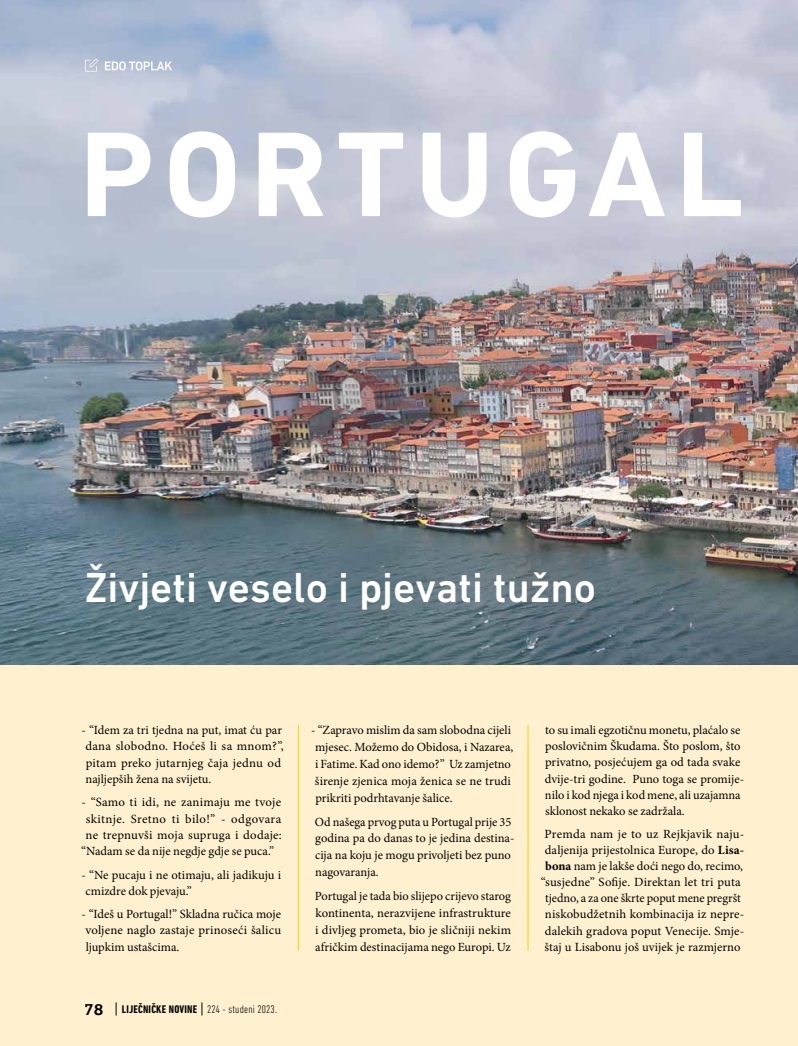
<style>
.page{position:relative;width:798px;height:1046px;background:#fff}
.page>*{position:absolute;margin:0;border:0;box-sizing:border-box;transform-origin:0 0}
.t1{font:700 122.62px "DIN Next LT Pro";letter-spacing:.08em;color:#fff}
.t2{font:500 42.5px "DIN Next LT Pro";color:#fff}
.t3{font:12.5px/16.1px "Minion Pro";color:#000}
.t4{font:12.5px "Minion Pro";letter-spacing:.02em;color:#000}
.t5{font:12.5px "Minion Pro";letter-spacing:.03em;color:#000}
.t6{font:700 condensed 11.25px "DIN Next LT Pro";letter-spacing:.02em;color:#000}
.s1{font-family:"PF Agora Slab Pro";font-stretch:normal;font-size:16.25px}
.s2{font-weight:300}
.s3{font-weight:700}
</style>
<div class="page">
<div style="left:0;top:620px;width:797px;height:425px;background:#fff1d0"></div>
<svg style="left:116px;top:1002px;width:1px;height:13px"></svg>
<svg style="left:201px;top:1002px;width:1px;height:13px"></svg>
<img style="left:0;top:0;width:797px;height:664px">
<hr style="left:527px;top:725px;width:1px;height:225px;background:#ffcb05">
<hr style="left:298px;top:725px;width:1px;height:225px;background:#ffcb05">
<svg style="left:85px;top:58px;width:13px;height:14px"></svg>
<svg style="left:105px;top:61px;width:67px;height:9px"></svg>
<h1 class="t1" style="left:80px;top:103px;width:665px">PORTUGAL</h1>
<h2 class="t2" style="left:85px;top:563px;width:512px">Živjeti veselo i pjevati tužno</h2>
<p class="t3" style="left:85px;top:722px;width:200px;text-indent:-4px">- “Idem za tri tjedna na put, imat ću par dana slobodno. Hoćeš li sa mnom?”, pitam preko jutarnjeg čaja jednu od najljepših žena na svijetu.</p>
<p class="t4" style="left:81px;top:793px;width:201px">- “Samo ti idi, ne zanimaju me tvoje</p>
<p class="t5" style="left:86px;top:810px;width:197px">skitnje. Sretno ti bilo!” - odgovara</p>
<p class="t4" style="left:85px;top:826px;width:198px">ne trepnuvši moja supruga i dodaje:</p>
<p class="t3" style="left:81px;top:843px;width:194px">“Nadam se da nije negdje gdje se puca.”</p>
<p class="t3" style="left:85px;top:866px;width:197px;text-indent:-4px">- “Ne pucaju i ne otimaju, ali jadikuju i cmizdre dok pjevaju.”</p>
<p class="t3" style="left:85px;top:905px;width:197px;text-align:justify;text-indent:-4px">- “Ideš u Portugal!” Skladna ručica moje voljene naglo zastaje prinoseći šalicu ljupkim ustašcima.</p>
<p class="t6" style="left:84px;top:1002px;width:194px"><span class="s1">78</span> LIJEČNIČKE NOVINE <span class="s2">224 - studeni 2023.</span></p>
<p class="t3" style="left:311px;top:721px;width:203px;line-height:16.9px">- “Zapravo mislim da sam slobodna cijeli mjesec. Možemo do Obidosa, i Nazarea, i Fatime. Kad ono idemo?” Uz zamjetno širenje zjenica moja ženica se ne trudi prikriti podrhtavanje šalice.</p>
<p class="t3" style="left:315px;top:813px;width:201px;line-height:16.9px">Od našega prvog puta u Portugal prije 35 godina pa do danas to je jedina destina&shy;cija na koju je mogu privoljeti bez puno nagovaranja.</p>
<p class="t3" style="left:315px;top:887px;width:197px;line-height:16.9px;text-align:justify">Portugal je tada bio slijepo crijevo starog kontinenta, nerazvijene infrastrukture i divljeg prometa, bio je sličniji nekim afričkim destinacijama nego Europi. Uz</p>
<p class="t3" style="left:544px;top:722px;width:201px">to su imali egzotičnu monetu, plaćalo se poslovičnim Škudama. Što poslom, što privatno, posjećujem ga od tada svake dvije-tri godine. Puno toga se promije&shy;nilo i kod njega i kod mene, ali uzajamna sklonost nekako se zadržala.</p>
<p class="t3" style="left:540px;top:825px;width:205px;text-align:center">Premda nam je to uz Rejkjavik naju&shy;daljenija prijestolnica Europe, do <span class="s3">Lisa&shy;bona</span> nam je lakše doći nego do, recimo, “susjedne” Sofije. Direktan let tri puta tjedno, a za one škrte poput mene pregršt niskobudžetnih kombinacija iz nepre&shy;dalekih gradova poput Venecije. Smje&shy;štaj u Lisabonu još uvijek je razmjerno</p>
</div>
